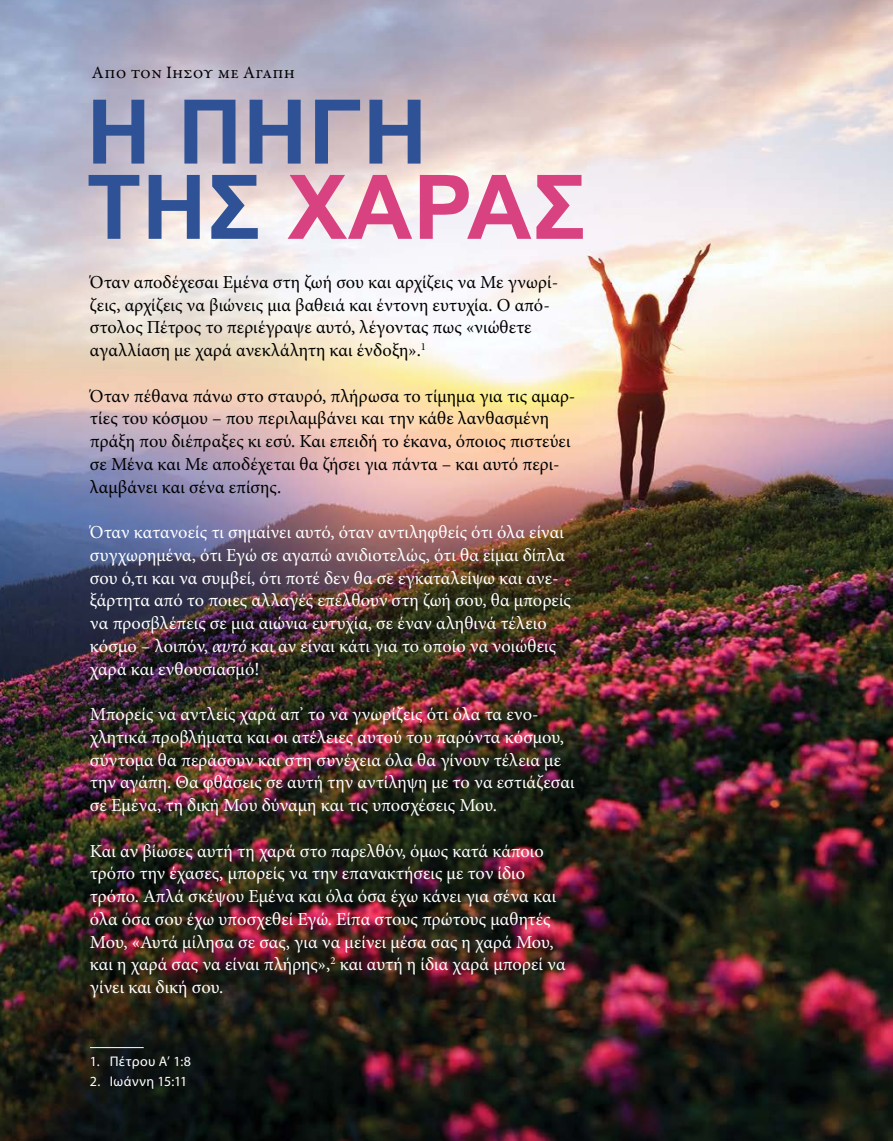
<style>
.page{position:relative;width:893px;height:1141px;background:#fff}
.page>*{position:absolute;margin:0;border:0;box-sizing:border-box;transform-origin:0 0}
.t1{font:700 89.25px/75.2px "Arial";letter-spacing:.01em;color:#2f5297}
.t2{font:18.38px/22.8px "Minion Pro";color:#fff}
.t3{font:18.38px/22.8px "Minion Pro";color:#000}
.t4{font:17.5px "Garamond Premr Pro";letter-spacing:.01em;color:#000}
.t5{font:14px "Myriad Pro";letter-spacing:.03em;color:#fff}
.s1{color:#d94280}
.s2{font-style:italic}
</style>
<div class="page">
<img style="left:0;top:0;width:893px;height:1141px">
<hr style="left:90px;top:1047px;width:54px;height:1px;background:#fff">
<p class="t4" style="left:92px;top:62px;width:205px">Απο τον Ιησου με Αγαπη</p>
<h1 class="t1" style="left:87px;top:97px;width:501px">Η ΠΗΓΉ<br>ΤΗΣ <span class="s1">ΧΑΡΆΣ</span></h1>
<p class="t3" style="left:90px;top:271px;width:470px">Όταν αποδέχεσαι Εμένα στη ζωή σου και αρχίζεις να Με γνωρί&shy;ζεις, αρχίζεις να βιώνεις μια βαθειά και έντονη ευτυχία. Ο από&shy;στολος Πέτρος το περιέγραψε αυτό, λέγοντας πως «νιώθετε αγαλλίαση με χαρά ανεκλάλητη και ένδοξη».<sup>1</sup></p>
<p class="t3" style="left:90px;top:384px;width:487px">Όταν πέθανα πάνω στο σταυρό, πλήρωσα το τίμημα για τις αμαρ&shy;τίες του κόσμου – που περιλαμβάνει και την κάθε λανθασμένη πράξη που διέπραξες κι εσύ. Και επειδή το έκανα, όποιος πιστεύει σε Μένα και Με αποδέχεται θα ζήσει για πάντα – και αυτό περι&shy;λαμβάνει και σένα επίσης.</p>
<p class="t2" style="left:90px;top:521px;width:483px">Όταν κατανοείς τι σημαίνει αυτό, όταν αντιληφθείς ότι όλα είναι συγχωρημένα, ότι Εγώ σε αγαπώ ανιδιοτελώς, ότι θα είμαι δίπλα σου ό,τι και να συμβεί, ότι ποτέ δεν θα σε εγκαταλείψω και ανε&shy;ξάρτητα από το ποιες αλλαγές επέλθουν στη ζωή σου, θα μπορείς να προσβλέπεις σε μια αιώνια ευτυχία, σε έναν αληθινά τέλειο κόσμο – λοιπόν, <span class="s2">αυτό</span> και αν είναι κάτι για το οποίο να νοιώθεις χαρά και ενθουσιασμό!</p>
<p class="t2" style="left:90px;top:703px;width:486px">Μπορείς να αντλείς χαρά απ’ το να γνωρίζεις ότι όλα τα ενο&shy;χλητικά προβλήματα και οι ατέλειες αυτού του παρόντα κόσμου, σύντομα θα περάσουν και στη συνέχεια όλα θα γίνουν τέλεια με την αγάπη. Θα φθάσεις σε αυτή την αντίληψη με το να εστιάζεσαι σε Εμένα, τη δική Μου δύναμη και τις υποσχέσεις Μου.</p>
<p class="t2" style="left:90px;top:839px;width:477px">Και αν βίωσες αυτή τη χαρά στο παρελθόν, όμως κατά κάποιο τρόπο την έχασες, μπορείς να την επανακτήσεις με τον ίδιο τρόπο. Απλά σκέψου Εμένα και όλα όσα έχω κάνει για σένα και όλα όσα σου έχω υποσχεθεί Εγώ. Είπα στους πρώτους μαθητές Μου, «Αυτά μίλησα σε σας, για να μείνει μέσα σας η χαρά Μου, και η χαρά σας να είναι πλήρης»,<sup>2</sup> και αυτή η ίδια χαρά μπορεί να γίνει και δική σου.</p>
<p class="t5" style="left:90px;top:1053px;width:102px">1. Πέτρου Α’ 1:8</p>
<p class="t5" style="left:90px;top:1073px;width:99px">2. Ιωάννη 15:11</p>
</div>
